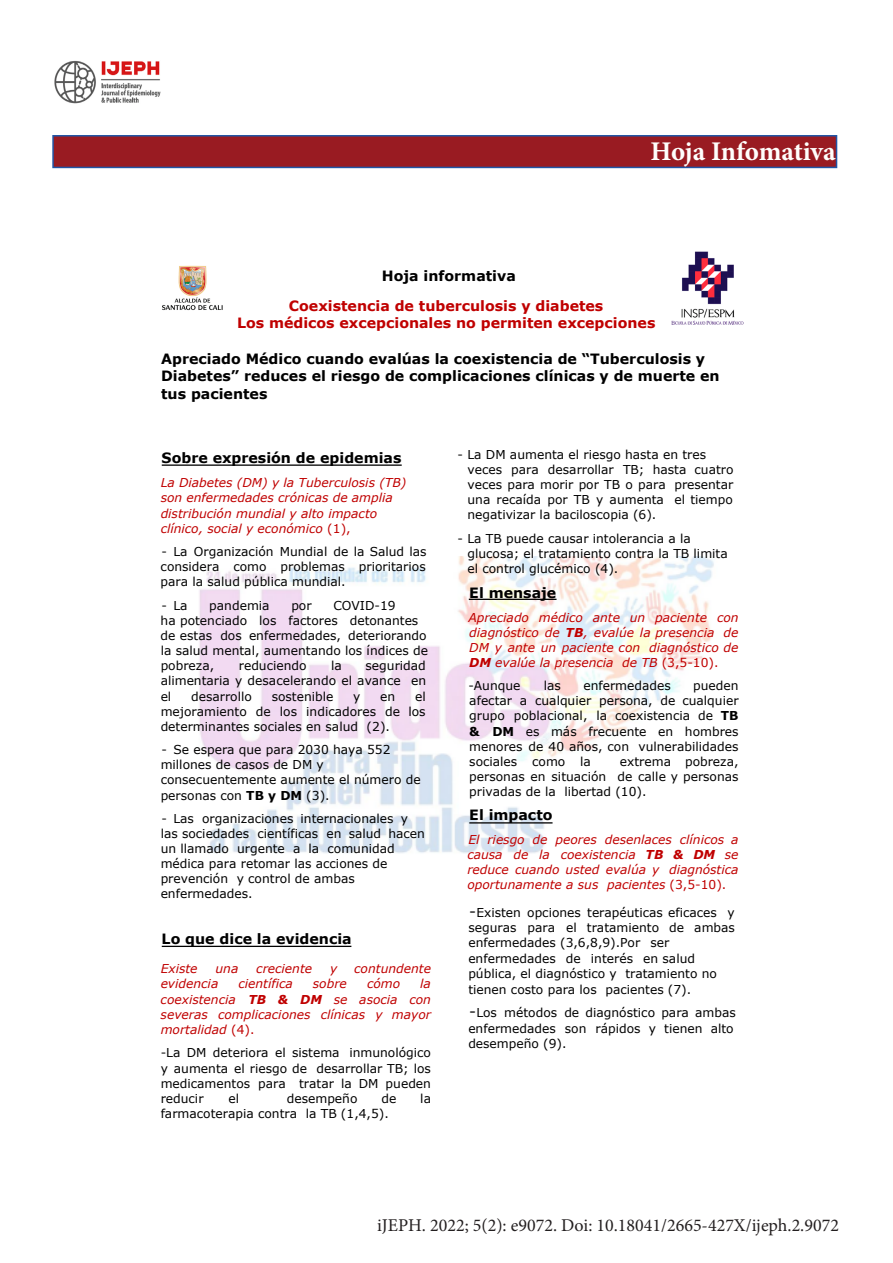
<style>
.page{position:relative;width:893px;height:1263px;background:#fff}
.page>*{position:absolute;margin:0;border:0;box-sizing:border-box;transform-origin:0 0}
.t1{font:700 27px "Minion Pro";letter-spacing:-.005em;color:#fffefc}
.t2{font:18px "Minion Pro";color:#231f20}
.t3{font:700 14.25px/17.4px "Verdana";color:#000}
.t4{font:700 14.25px/29.5px "Verdana";color:#c00000;text-align:center}
.t5{font:12.3px/15.1px "Verdana";color:#000}
.t6{font:italic 12.3px/15.1px "Verdana";color:#c00000;text-align:justify}
.s1{color:#000}
.s2{font-style:normal}
.s3{font-weight:700}
.s4{font-size:15.45px}
</style>
<div class="page">
<img style="left:54px;top:61px;width:107px;height:42px">
<div style="left:52px;top:135px;width:785px;height:33px;background:#991b22;border:2px solid #2155a5"></div>
<img style="left:199px;top:557px;width:515px;height:296px">
<hr style="left:469px;top:822px;width:84px;height:1px;background:#000">
<hr style="left:162px;top:464px;width:240px;height:2px;background:#000">
<hr style="left:162px;top:946px;width:189px;height:1px;background:#000">
<hr style="left:469px;top:599px;width:87px;height:1px;background:#000">
<img style="left:162px;top:265px;width:61px;height:46px">
<img style="left:671px;top:251px;width:73px;height:74px">
<p class="t1" style="left:650px;top:132px;width:187px">Hoja Infomativa</p>
<p class="t4" style="left:289px;top:261px;width:316px"><span class="s1">Hoja informativa<br></span>Coexistencia de tuberculosis y diabetes</p>
<p class="t4" style="left:237px;top:308px;width:420px">Los médicos excepcionales no permiten excepciones</p>
<p class="t3" style="left:161px;top:350px;width:560px">Apreciado Médico cuando evalúas la coexistencia de “Tuberculosis y<br>Diabetes” reduces el riesgo de complicaciones clínicas y de muerte en tus pacientes</p>
<p class="t3" style="left:162px;top:449px;width:241px">Sobre expresión de epidemias</p>
<p class="t6" style="left:161px;top:475px;width:247px;text-align:left">La Diabetes (DM) y la Tuberculosis (TB) son enfermedades crónicas de amplia distribución mundial y alto impacto clínico, social y económico <span class="s2">(1),</span></p>
<p class="t5" style="left:161px;top:544px;width:267px;text-align:justify">- La Organización Mundial de la Salud las considera como problemas prioritarios para la salud pública mundial.</p>
<p class="t5" style="left:162px;top:597px;width:27px">- La</p>
<p class="t5" style="left:209px;top:597px;width:62px">pandemia</p>
<p class="t5" style="left:291px;top:597px;width:22px">por</p>
<p class="t5" style="left:161px;top:597px;width:269px;text-indent:173px">COVID-19<br>ha potenciado los factores detonantes de estas dos enfermedades, deteriorando la salud mental, aumentando los índices de pobreza,</p>
<p class="t5" style="left:161px;top:658px;width:267px;text-align:justify;text-indent:205px">seguridad alimentaria y desacelerando el avance en el</p>
<p class="t5" style="left:239px;top:658px;width:69px">reduciendo</p>
<p class="t5" style="left:331px;top:658px;width:12px">la</p>
<p class="t5" style="left:161px;top:688px;width:267px;text-align:justify;text-indent:254px">el mejoramiento de los indicadores de los determinantes sociales en salud (2).</p>
<p class="t5" style="left:161px;top:742px;width:261px">- Se espera que para 2030 haya 552 millones de casos de DM y consecuentemente aumente el número de personas con <span class="s3">TB y DM</span> (3).</p>
<p class="t5" style="left:161px;top:811px;width:266px">- Las organizaciones internacionales y las sociedades científicas en salud hacen un llamado urgente a la comunidad médica para retomar las acciones de prevención y control de ambas enfermedades.</p>
<p class="t3" style="left:162px;top:930px;width:192px">Lo que dice la evidencia</p>
<p class="t6" style="left:161px;top:961px;width:38px">Existe</p>
<p class="t6" style="left:215px;top:961px;width:24px">una</p>
<p class="t6" style="left:256px;top:961px;width:57px">creciente</p>
<p class="t6" style="left:330px;top:961px;width:9px">y</p>
<p class="t6" style="left:354px;top:961px;width:78px">contundente</p>
<p class="t6" style="left:161px;top:976px;width:59px">evidencia</p>
<p class="t6" style="left:238px;top:976px;width:56px">científica</p>
<p class="t6" style="left:313px;top:976px;width:35px">sobre</p>
<p class="t6" style="left:367px;top:976px;width:35px">cómo</p>
<p class="t5" style="left:191px;top:688px;width:62px">desarrollo</p>
<p class="t5" style="left:272px;top:688px;width:63px">sostenible</p>
<p class="t5" style="left:353px;top:688px;width:9px">y</p>
<p class="t5" style="left:380px;top:688px;width:17px">en</p>
<p class="t6" style="left:161px;top:976px;width:272px;text-indent:260px">la coexistencia <span class="s3">TB &amp; DM</span> se asocia con severas complicaciones clínicas y mayor mortalidad <span class="s2">(4).</span></p>
<p class="t5" style="left:161px;top:1045px;width:272px;text-align:justify">-La DM deteriora el sistema inmunológico y aumenta el riesgo de desarrollar TB; los medicamentos para tratar la DM pueden reducir</p>
<p class="t5" style="left:228px;top:1091px;width:12px">el</p>
<p class="t5" style="left:287px;top:1091px;width:72px">desempeño</p>
<p class="t5" style="left:381px;top:1091px;width:16px">de</p>
<p class="t5" style="left:420px;top:1091px;width:12px">la</p>
<p class="t5" style="left:161px;top:1106px;width:230px">farmacoterapia contra la TB (1,4,5).</p>
<p class="t5" style="left:467px;top:447px;width:268px;text-indent:-10px">- La DM aumenta el riesgo hasta en tres veces para desarrollar TB; hasta cuatro veces para morir por TB o para presentar una recaída por TB y aumenta el tiempo negativizar la baciloscopia (6).</p>
<p class="t5" style="left:467px;top:530px;width:262px;text-indent:-10px">- La TB puede causar intolerancia a la glucosa; el tratamiento contra la TB limita el control glucémico (4).</p>
<p class="t3" style="left:469px;top:584px;width:88px">El mensaje</p>
<p class="t6" style="left:468px;top:610px;width:272px">Apreciado médico ante un paciente con diagnóstico de <span class="s3">TB</span>, evalúe la presencia de DM y ante un paciente con diagnóstico de <span class="s3">DM</span> evalúe la presencia de TB <span class="s2">(3,5-10).</span></p>
<p class="t5" style="left:468px;top:678px;width:54px">-Aunque</p>
<p class="t5" style="left:544px;top:678px;width:19px">las</p>
<p class="t5" style="left:583px;top:678px;width:89px">enfermedades</p>
<p class="t5" style="left:469px;top:678px;width:271px;text-align:justify;text-indent:224px">pueden afectar a cualquier persona, de cualquier grupo poblacional, la coexistencia de <span class="s3">TB &amp; DM</span> es más frecuente en hombres menores de 40 años, con vulnerabilidades sociales como la</p>
<p class="t5" style="left:469px;top:753px;width:271px;text-align:justify;text-indent:151px">extrema pobreza, personas en situación de calle y personas privadas de la libertad (10).</p>
<p class="t3" style="left:469px;top:806px;width:85px">El impacto</p>
<p class="t6" style="left:467px;top:832px;width:273px">El riesgo de peores desenlaces clínicos a causa de la coexistencia <span class="s3">TB &amp; DM</span> se reduce cuando usted evalúa y diagnóstica oportunamente a sus pacientes <span class="s2">(3,5-10).</span></p>
<p class="t5" style="left:468px;top:904px;width:268px"><span class="s4">-</span>Existen opciones terapéuticas eficaces y seguras para el tratamiento de ambas enfermedades (3,6,8,9).Por ser enfermedades de interés en salud pública, el diagnóstico y tratamiento no tienen costo para los pacientes (7).</p>
<p class="t5" style="left:468px;top:1005px;width:269px"><span class="s4">-</span>Los métodos de diagnóstico para ambas enfermedades son rápidos y tienen alto desempeño (9).</p>
<h2 class="t2" style="left:377px;top:1214px;width:463px">iJEPH. 2022; 5(2): e9072. Doi: 10.18041/2665-427X/ijeph.2.9072</h2>
</div>
